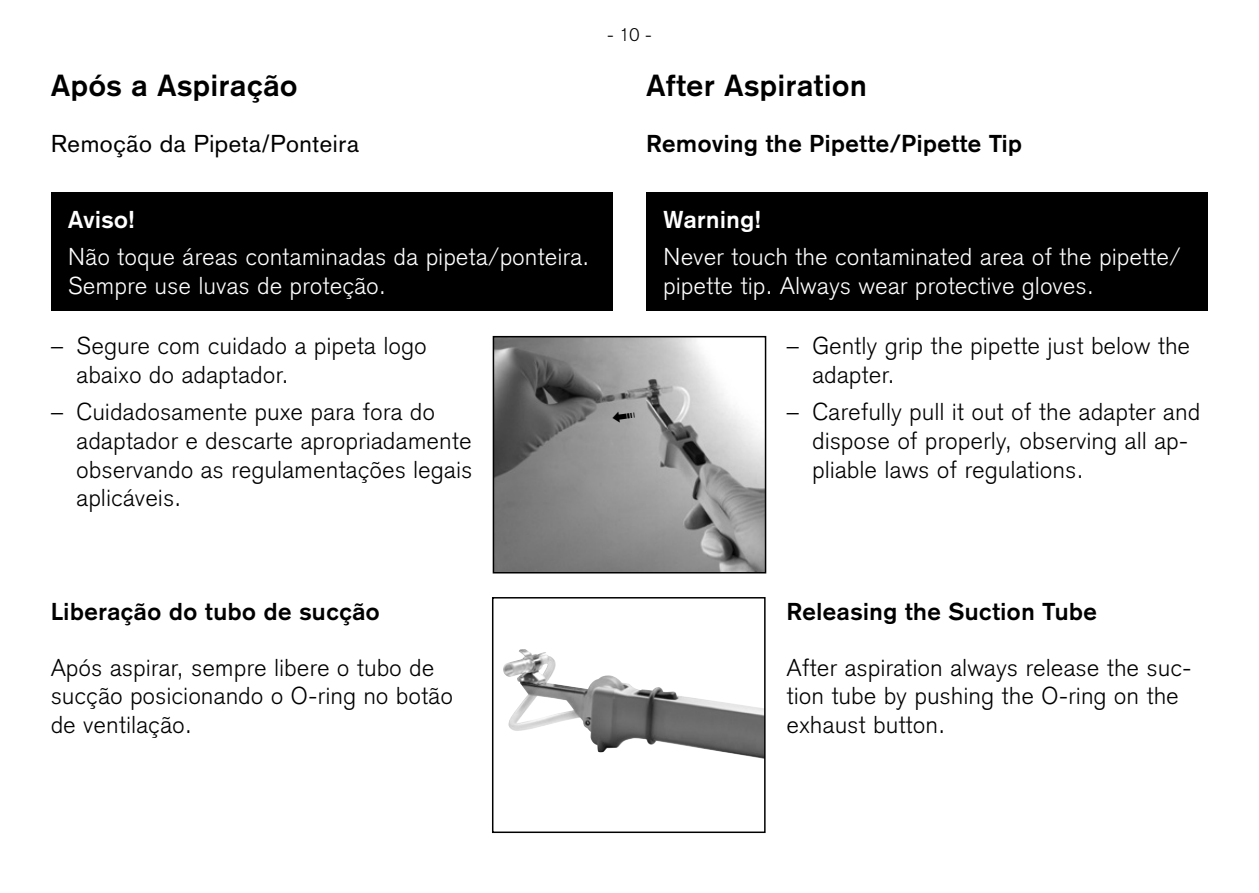
<style>
.page{position:relative;width:1259px;height:893px;background:#fff}
.page>*{position:absolute;margin:0;border:0;box-sizing:border-box;transform-origin:0 0}
.t1{font:700 30px "Akzidenz Grotesk";letter-spacing:.025em;color:#000}
.t2{font:300 24px/28.8px "Akzidenz Grotesk";letter-spacing:.025em;color:#000}
.t3{font:300 24px/28.8px "Akzidenz Grotesk";letter-spacing:.025em;color:#fff}
.t4{font:700 24px "Akzidenz Grotesk";letter-spacing:.025em;color:#000}
.t5{font:24px "Akzidenz Grotesk";letter-spacing:.025em;color:#000}
.t6{font:700 24px "Akzidenz Grotesk";letter-spacing:.025em;color:#fff}
.t7{font:300 18px "Akzidenz Grotesk";color:#000}
</style>
<div class="page">
<img style="left:496px;top:339px;width:267px;height:231px">
<div style="left:493px;top:336px;width:273px;height:237px;border:2px solid #000"></div>
<img style="left:503px;top:649px;width:259px;height:110px">
<div style="left:492px;top:597px;width:273px;height:236px;border:2px solid #000"></div>
<div style="left:51px;top:192px;width:561px;height:119px;background:#000"></div>
<div style="left:646px;top:192px;width:562px;height:119px;background:#000"></div>
<svg style="left:612px;top:409px;width:23px;height:14px"></svg>
<p class="t1" style="left:51px;top:67px;width:248px">Após a Aspiração</p>
<p class="t5" style="left:51px;top:129px;width:309px">Remoção da Pipeta/Ponteira</p>
<p class="t7" style="left:607px;top:24px;width:46px">- 10 -</p>
<p class="t1" style="left:646px;top:67px;width:222px">After Aspiration</p>
<p class="t4" style="left:646px;top:129px;width:377px">Removing the Pipette/Pipette Tip</p>
<p class="t6" style="left:68px;top:205px;width:68px">Aviso!</p>
<p class="t3" style="left:68px;top:243px;width:523px">Não toque áreas contaminadas da pipeta/ponteira.<br>Sempre use luvas de proteção.</p>
<p class="t2" style="left:77px;top:331px;width:351px;text-indent:-26px">– Segure com cuidado a pipeta logo abaixo do adaptador.</p>
<p class="t2" style="left:77px;top:397px;width:397px;text-indent:-26px">– Cuidadosamente puxe para fora do adaptador e descarte apropriadamente observando as regulamentações legais aplicáveis.</p>
<p class="t6" style="left:663px;top:205px;width:99px">Warning!</p>
<p class="t3" style="left:663px;top:243px;width:518px">Never touch the contaminated area of the pipette/ pipette tip. Always wear protective gloves.</p>
<p class="t2" style="left:812px;top:331px;width:379px;text-indent:-26px">– Gently grip the pipette just below the adapter.</p>
<p class="t2" style="left:812px;top:397px;width:389px;text-indent:-26px">– Carefully pull it out of the adapter and dispose of properly, observing all ap&shy;pliable laws of regulations.</p>
<p class="t4" style="left:51px;top:598px;width:330px">Liberação do tubo de sucção</p>
<p class="t2" style="left:51px;top:653px;width:403px">Após aspirar, sempre libere o tubo de sucção posicionando o O-ring no botão de ventilação.</p>
<p class="t4" style="left:787px;top:598px;width:311px">Releasing the Suction Tube</p>
<p class="t2" style="left:787px;top:653px;width:406px">After aspiration always release the suc&shy;tion tube by pushing the O-ring on the exhaust button.</p>
</div>
